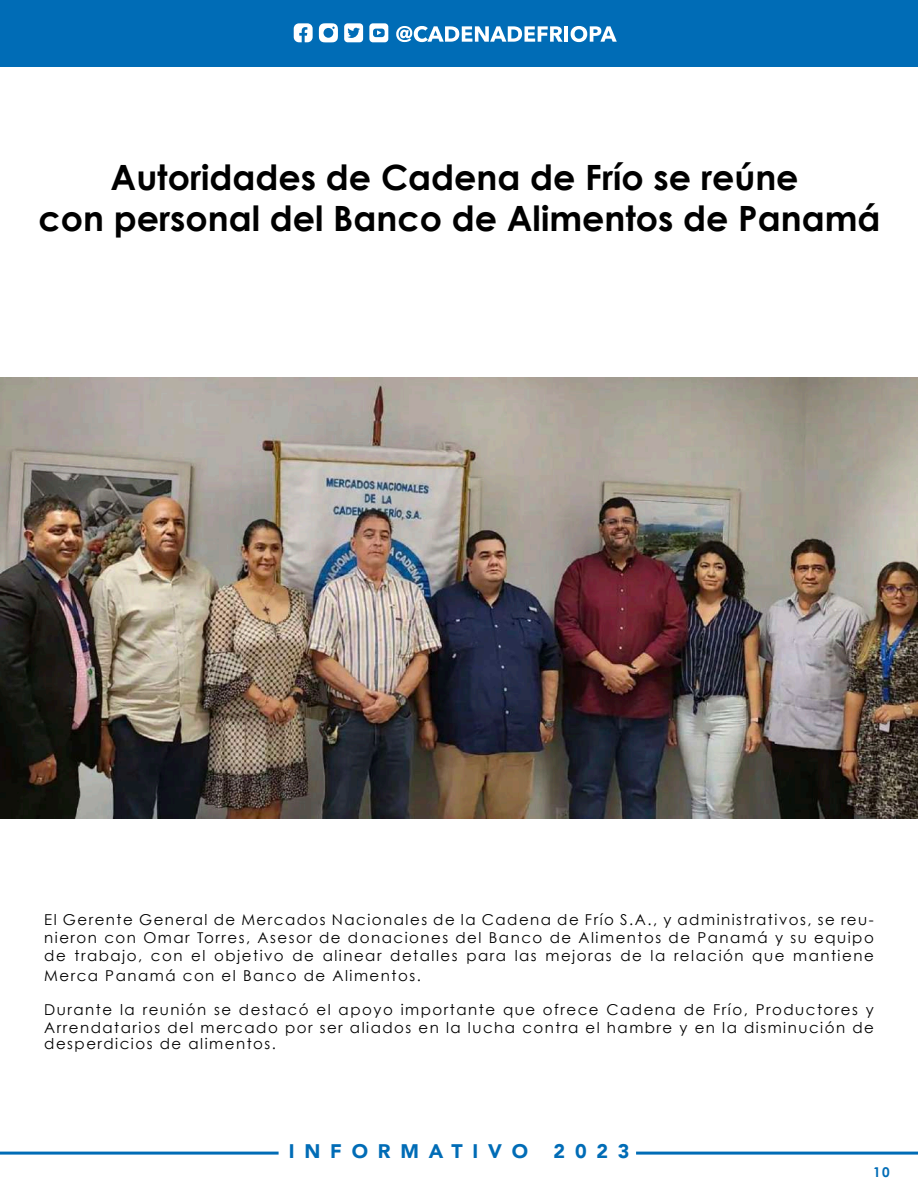
<style>
.page{position:relative;width:918px;height:1188px;background:#fff}
.page>*{position:absolute;margin:0;border:0;box-sizing:border-box;transform-origin:0 0}
.t1{font:700 34.8px/41.8px "Century Gothic";color:#000;text-align:center}
.t2{font:900 19.65px "Avenir";letter-spacing:.5em;color:#006cb6}
.t3{font:15px/18px "Century Gothic";letter-spacing:.1em;color:#000;text-align:justify}
.t4{font:700 13.5px "Century Gothic";color:#006cb6}
</style>
<div class="page">
<div style="left:0;top:0;width:918px;height:66px;background:#006cb6"></div>
<svg style="left:293px;top:23px;width:324px;height:20px"></svg>
<hr style="left:0;top:1152px;width:279px;height:3px;background:#006cb6">
<hr style="left:636px;top:1152px;width:282px;height:3px;background:#006cb6">
<img style="left:0;top:378px;width:918px;height:441px">
<h1 class="t1" style="left:38px;top:154px;width:844px">Autoridades de Cadena de Frío se reúne<br>con personal del Banco de Alimentos de Panamá</h1>
<p class="t3" style="left:44px;top:911px;width:831px">El Gerente General de Mercados Nacionales de la Cadena de Frío S.A., y administrativos, se reu&shy;nieron con Omar Torres, Asesor de donaciones del Banco de Alimentos de Panamá y su equipo de trabajo, con el objetivo de alinear detalles para las mejoras de la relación que mantiene</p>
<p class="t3" style="left:44px;top:1001px;width:831px">Durante la reunión se destacó el apoyo importante que ofrece Cadena de Frío, Productores y<br>Arrendatarios del mercado por ser aliados en la lucha contra el hambre y en la disminución de</p>
<p class="t3" style="left:44px;top:966px;width:378px">Merca Panamá con el Banco de Alimentos.</p>
<p class="t3" style="left:44px;top:1035px;width:233px">desperdicios de alimentos.</p>
<h2 class="t2" style="left:289px;top:1135px;width:241px">INFORMATIVO</h2>
<h2 class="t2" style="left:554px;top:1135px;width:78px">2023</h2>
<p class="t4" style="left:873px;top:1162px;width:18px">10</p>
</div>
